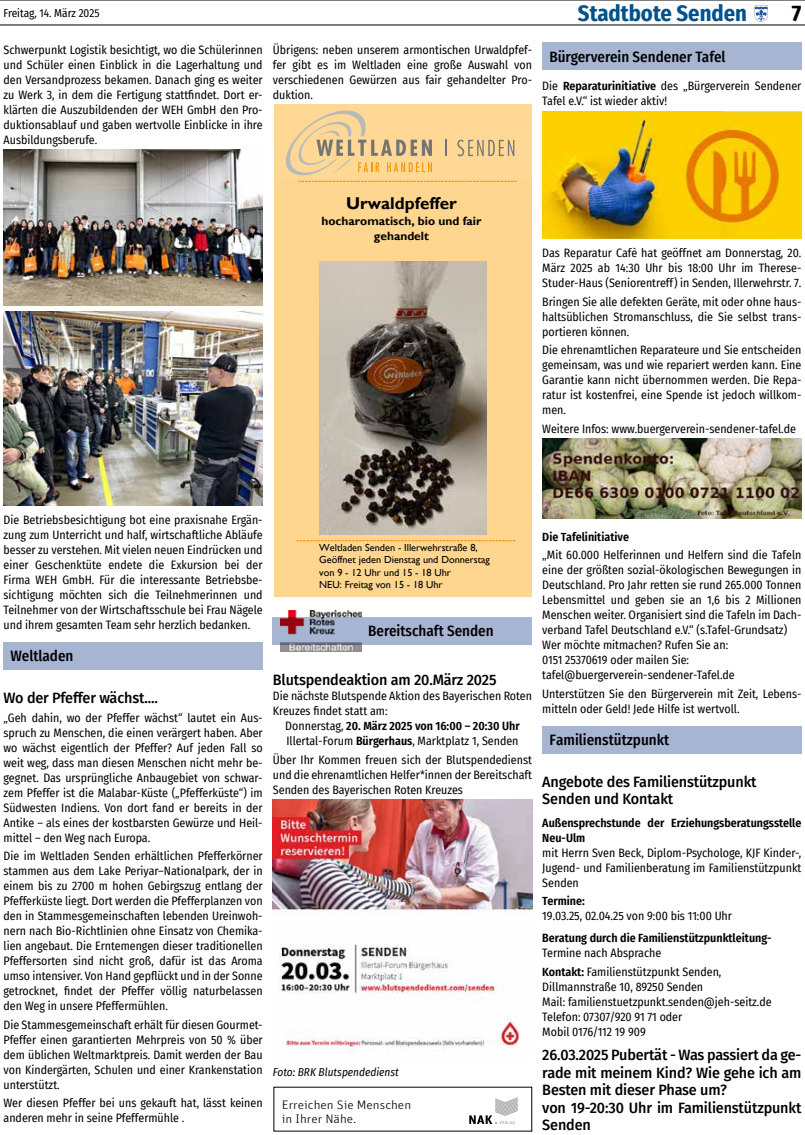
<style>
.page{position:relative;width:805px;height:1135px;background:#fff}
.page>*{position:absolute;margin:0;border:0;box-sizing:border-box;transform-origin:0 0}
.t1{font:700 22.5px "Fira Sans Condensed";color:#00528c}
.t2{font:700 22.5px "Fira Sans Condensed";color:#000}
.t3{font:700 17.12px "Gill Sans";color:#000}
.t4{font:500 15px/17.5px "Fira Sans";letter-spacing:-.01em;color:#000;scale:.96 1}
.t5{font:500 15px "Fira Sans Condensed";color:#000}
.t6{font:300 12.25px/14.1px "Unit Pro";color:#000;scale:1.1 1}
.t7{font:700 12px/14.4px "Gill Sans";color:#000;text-align:center}
.t8{font:11.88px/15px "Fira Sans Condensed";color:#000;text-align:justify}
.t9{font:600 11.88px/15px "Fira Sans Condensed";color:#000}
.t10{font:italic 11.25px "Fira Sans Condensed";color:#000}
.t11{font:11.25px "Fira Sans Condensed";color:#000}
.t12{font:10.25px/12.2px "Gill Sans";color:#000}
.s1{font-weight:600}
</style>
<div class="page">
<hr style="left:0;top:25px;width:804px;height:1px;background:#000">
<hr style="left:0;top:0;width:804px;height:1px;background:#000">
<svg style="left:754px;top:5px;width:13px;height:17px"></svg>
<div style="left:542px;top:43px;width:259px;height:27px;background:#a7b5d3"></div>
<img style="left:542px;top:111px;width:259px;height:127px">
<img style="left:542px;top:439px;width:259px;height:80px">
<div style="left:542px;top:726px;width:259px;height:27px;background:#a7b5d3"></div>
<div style="left:273px;top:179px;width:258px;height:417px;background:#fed68f"></div>
<div style="left:273px;top:105px;width:258px;height:76px;background:#fed68f"></div>
<svg style="left:297px;top:540px;width:218px;height:1px"></svg>
<svg style="left:286px;top:110px;width:230px;height:72px"></svg>
<img style="left:319px;top:261px;width:167px;height:274px">
<div style="left:273px;top:617px;width:259px;height:27px;background:#a7b5d3"></div>
<img style="left:280px;top:610px;width:81px;height:41px">
<img style="left:273px;top:799px;width:259px;height:253px">
<img style="left:4px;top:150px;width:258px;height:155px">
<img style="left:4px;top:311px;width:258px;height:194px">
<div style="left:4px;top:642px;width:258px;height:27px;background:#a7b5d3"></div>
<svg style="left:469px;top:1097px;width:49px;height:27px"></svg>
<p class="t11" style="left:4px;top:4px;width:97px">Freitag, 14. März 2025</p>
<h1 class="t1" style="left:578px;top:-6px;width:170px">Stadtbote Senden</h1>
<h1 class="t2" style="left:791px;top:-6px;width:11px">7</h1>
<p class="t5" style="left:549px;top:44px;width:178px">Bürgerverein Sendener Tafel</p>
<p class="t8" style="left:542px;top:78px;width:260px">Die <span class="s1">Reparaturinitiative</span> des „Bürgerverein Sendener<br>Tafel e.V.“ ist wieder aktiv!</p>
<p class="t8" style="left:273px;top:42px;width:260px">Übrigens: neben unserem armontischen Urwaldpfef&shy;fer gibt es im Weltladen eine große Auswahl von verschiedenen Gewürzen aus fair gehandelter Pro&shy;duktion.</p>
<p class="t8" style="left:4px;top:42px;width:260px">Schwerpunkt Logistik besichtigt, wo die Schülerinnen und Schüler einen Einblick in die Lagerhaltung und den Versandprozess bekamen. Danach ging es weiter zu Werk 3, in dem die Fertigung stattfindet. Dort er&shy;klärten die Auszubildenden der WEH GmbH den Pro&shy;duktionsablauf und gaben wertvolle Einblicke in ihre Ausbildungsberufe.</p>
<h2 class="t3" style="left:346px;top:192px;width:112px">Urwaldpfeffer</h2>
<p class="t7" style="left:321px;top:214px;width:161px">hocharomatisch, bio und fair gehandelt</p>
<p class="t8" style="left:542px;top:245px;width:260px">Das Reparatur Cafè hat geöffnet am Donnerstag, 20.<br>März 2025 ab 14:30 Uhr bis 18:00 Uhr im Therese-Studer-Haus (Seniorentreff) in Senden, Illerwehrstr. 7.</p>
<p class="t8" style="left:542px;top:294px;width:260px">Bringen Sie alle defekten Geräte, mit oder ohne haus&shy;haltsüblichen Stromanschluss, die Sie selbst trans&shy;portieren können.</p>
<p class="t8" style="left:542px;top:342px;width:260px">Die ehrenamtlichen Reparateure und Sie entscheiden gemeinsam, was und wie repariert werden kann. Eine Garantie kann nicht übernommen werden. Die Repa&shy;ratur ist kostenfrei, eine Spende ist jedoch willkom&shy;men.</p>
<p class="t8" style="left:542px;top:421px;width:255px">Weitere Infos: www.buergerverein-sendener-tafel.de</p>
<p class="t8" style="left:4px;top:512px;width:260px">Die Betriebsbesichtigung bot eine praxisnahe Ergän&shy;zung zum Unterricht und half, wirtschaftliche Abläufe besser zu verstehen. Mit vielen neuen Eindrücken und einer Geschenktüte endete die Exkursion bei der Firma WEH GmbH. Für die interessante Betriebsbe&shy;sichtigung möchten sich die Teilnehmerinnen und Teilnehmer von der Wirtschaftsschule bei Frau Nägele und ihrem gesamten Team sehr herzlich bedanken.</p>
<p class="t5" style="left:11px;top:644px;width:64px">Weltladen</p>
<p class="t4" style="left:4px;top:688px;width:162px">Wo der Pfeffer wächst....</p>
<p class="t8" style="left:4px;top:709px;width:260px">„Geh dahin, wo der Pfeffer wächst“ lautet ein Aus&shy;spruch zu Menschen, die einen verärgert haben. Aber wo wächst eigentlich der Pfeffer? Auf jeden Fall so weit weg, dass man diesen Menschen nicht mehr be&shy;gegnet. Das ursprüngliche Anbaugebiet von schwar&shy;zem Pfeffer ist die Malabar-Küste („Pfefferküste“) im Südwesten Indiens. Von dort fand er bereits in der Antike – als eines der kostbarsten Gewürze und Heil&shy;mittel – den Weg nach Europa.</p>
<p class="t8" style="left:4px;top:848px;width:260px">Die im Weltladen Senden erhältlichen Pfefferkörner stammen aus dem Lake Periyar–Nationalpark, der in einem bis zu 2700 m hohen Gebirgszug entlang der Pfefferküste liegt. Dort werden die Pfefferplanzen von den in Stammesgemeinschaften lebenden Ureinwoh&shy;nern nach Bio-Richtlinien ohne Einsatz von Chemika&shy;lien angebaut. Die Erntemengen dieser traditionellen Pfeffersorten sind nicht groß, dafür ist das Aroma umso intensiver. Von Hand gepflückt und in der Sonne getrocknet, findet der Pfeffer völlig naturbelassen den Weg in unsere Pfeffermühlen.</p>
<p class="t8" style="left:4px;top:1016px;width:260px">Die Stammesgemeinschaft erhält für diesen Gourmet-Pfeffer einen garantierten Mehrpreis von 50 % über dem üblichen Weltmarktpreis. Damit werden der Bau von Kindergärten, Schulen und einer Krankenstation unterstützt.</p>
<p class="t8" style="left:4px;top:1095px;width:260px">Wer diesen Pfeffer bei uns gekauft hat, lässt keinen anderen mehr in seine Pfeffermühle .</p>
<p class="t6" style="left:282px;top:1097px;width:119px">Erreichen Sie Menschen in Ihrer Nähe.</p>
<p class="t12" style="left:319px;top:541px;width:172px">Weltladen Senden - Illerwehrstraße 8,<br>Geöffnet jeden Dienstag und Donnerstag von 9 - 12 Uhr und 15 - 18 Uhr<br>NEU: Freitag von 15 - 18 Uhr</p>
<p class="t5" style="left:368px;top:619px;width:127px">Bereitschaft Senden</p>
<p class="t4" style="left:273px;top:670px;width:234px">Blutspendeaktion am 20.März 2025</p>
<p class="t8" style="left:273px;top:688px;width:260px">Die nächste Blutspende Aktion des Bayerischen Roten<br>Kreuzes findet statt am:</p>
<p class="t8" style="left:285px;top:718px;width:236px">Donnerstag, <span class="s1">20. März 2025 von 16:00 – 20:30 Uhr<br></span>Illertal-Forum <span class="s1">Bürgerhaus</span>, Marktplatz 1, Senden</p>
<p class="t8" style="left:273px;top:751px;width:260px">Über Ihr Kommen freuen sich der Blutspendedienst und die ehrenamtlichen Helfer*innen der Bereitschaft Senden des Bayerischen Roten Kreuzes</p>
<p class="t10" style="left:273px;top:1063px;width:127px">Foto: BRK Blutspendedienst</p>
<p class="t9" style="left:542px;top:528px;width:88px">Die Tafelinitiative</p>
<p class="t8" style="left:542px;top:547px;width:260px;text-align:left">„Mit 60.000 Helferinnen und Helfern sind die Tafeln eine der größten sozial-ökologischen Bewegungen in Deutschland. Pro Jahr retten sie rund 265.000 Tonnen Lebensmittel und geben sie an 1,6 bis 2 Millionen Menschen weiter. Organisiert sind die Tafeln im Dach&shy;verband Tafel Deutschland e.V.“ (s.Tafel-Grundsatz)<br>Wer möchte mitmachen? Rufen Sie an:<br>0151 25370619 oder mailen Sie: tafel@buergerverein-sendener-Tafel.de</p>
<p class="t8" style="left:542px;top:686px;width:260px">Unterstützen Sie den Bürgerverein mit Zeit, Lebens&shy;mitteln oder Geld! Jede Hilfe ist wertvoll.</p>
<p class="t5" style="left:549px;top:728px;width:121px">Familienstützpunkt</p>
<p class="t4" style="left:542px;top:772px;width:225px">Angebote des Familienstützpunkt<br>Senden und Kontakt</p>
<p class="t9" style="left:542px;top:814px;width:260px">Außensprechstunde der Erziehungsberatungsstelle<br>Neu-Ulm</p>
<p class="t8" style="left:542px;top:844px;width:260px">mit Herrn Sven Beck, Diplom-Psychologe, KJF Kinder-, Jugend- und Familienberatung im Familienstützpunkt Senden</p>
<p class="t9" style="left:542px;top:892px;width:44px">Termine:</p>
<p class="t8" style="left:542px;top:908px;width:191px">19.03.25, 02.04.25 von 9:00 bis 11:00 Uhr</p>
<p class="t9" style="left:542px;top:930px;width:231px">Beratung durch die Familienstützpunktleitung-</p>
<p class="t8" style="left:542px;top:943px;width:181px;line-height:18.5px">Termine nach Absprache<br><span class="s1">Kontakt:</span> Familienstützpunkt Senden,</p>
<p class="t8" style="left:542px;top:978px;width:231px;text-align:left">Dillmannstraße 10, 89250 Senden<br>Mail: familienstuetzpunkt.senden@jeh-seitz.de Telefon: 07307/920 91 71 oder<br>Mobil 0176/112 19 909</p>
<p class="t4" style="left:542px;top:1045px;width:271px">26.03.2025 Pubertät - Was passiert da ge&shy;rade mit meinem Kind? Wie gehe ich am<br>Besten mit dieser Phase um?<br>von 19-20:30 Uhr im Familienstützpunkt<br>Senden</p>
</div>
